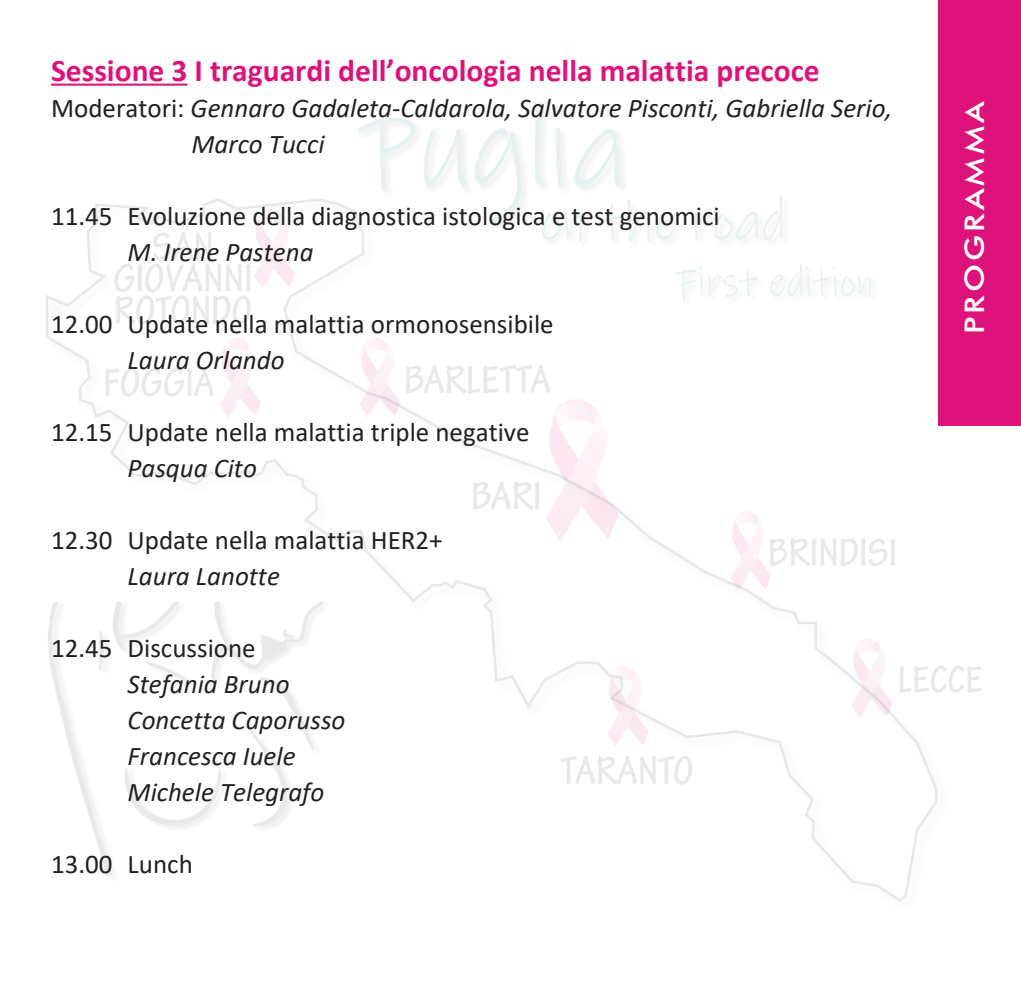
<style>
.page{position:relative;width:1021px;height:989px;background:#fff}
.page>*{position:absolute;margin:0;border:0;box-sizing:border-box;transform-origin:0 0}
.Normale{font:700 31.5px "Calibri";color:#dd137b}
.Normale-2{font:italic 27px/36px "Calibri";color:#231f20}
.Normale-3{font:27px "Calibri";color:#231f20}
.Normale-4{font:500 27px "Futura BT";letter-spacing:.1em;color:#fff;scale:1.2 1}
.s1{font-style:normal}
</style>
<div class="page">
<svg style="left:358px;top:102px;width:266px;height:92px"></svg>
<svg style="left:795px;top:538px;width:100px;height:28px"></svg>
<svg style="left:917px;top:666px;width:65px;height:26px"></svg>
<svg style="left:560px;top:756px;width:132px;height:28px"></svg>
<svg style="left:425px;top:365px;width:125px;height:28px"></svg>
<svg style="left:105px;top:368px;width:87px;height:29px"></svg>
<svg style="left:114px;top:232px;width:137px;height:92px"></svg>
<svg style="left:473px;top:482px;width:26px;height:27px"></svg>
<img style="left:499px;top:391px;width:164px;height:156px">
<img style="left:704px;top:511px;width:91px;height:91px">
<img style="left:825px;top:639px;width:92px;height:91px">
<img style="left:581px;top:662px;width:92px;height:96px">
<img style="left:333px;top:338px;width:92px;height:83px">
<img style="left:194px;top:338px;width:67px;height:79px">
<img style="left:228px;top:205px;width:91px;height:96px">
<hr style="left:51px;top:84px;width:136px;height:2px;background:#dd137b">
<div style="left:938px;top:0;width:82px;height:425px;background:#dd137b"></div>
<p class="Normale" style="left:51px;top:48px;width:770px">Sessione 3 I traguardi dell’oncologia nella malattia precoce</p>
<p class="Normale-2" style="left:191px;top:89px;width:702px;text-indent:-140px"><span class="s1">Moderatori:</span> Gennaro Gadaleta-Caldarola, Salvatore Pisconti, Gabriella Serio,<br>Marco Tucci</p>
<p class="Normale-3" style="left:51px;top:197px;width:670px">11.45 Evoluzione della diagnostica istologica e test genomici</p>
<p class="Normale-2" style="left:128px;top:233px;width:187px">M. Irene Pastena</p>
<p class="Normale-3" style="left:51px;top:305px;width:504px">12.00 Update nella malattia ormonosensibile</p>
<p class="Normale-2" style="left:128px;top:341px;width:158px">Laura Orlando</p>
<p class="Normale-3" style="left:51px;top:413px;width:480px">12.15 Update nella malattia triple negative</p>
<p class="Normale-2" style="left:128px;top:449px;width:131px">Pasqua Cito</p>
<p class="Normale-3" style="left:51px;top:521px;width:393px">12.30 Update nella malattia HER2+</p>
<p class="Normale-2" style="left:128px;top:557px;width:154px">Laura Lanotte</p>
<p class="Normale-3" style="left:51px;top:629px;width:206px">12.45 Discussione</p>
<p class="Normale-2" style="left:128px;top:665px;width:163px">Stefania Bruno</p>
<p class="Normale-2" style="left:128px;top:701px;width:219px">Concetta Caporusso</p>
<p class="Normale-2" style="left:128px;top:737px;width:169px">Francesca Iuele</p>
<p class="Normale-2" style="left:128px;top:773px;width:198px">Michele Telegrafo</p>
<p class="Normale-3" style="left:51px;top:845px;width:143px">13.00 Lunch</p>
<p class="Normale-4" style="left:958px;top:334px;width:196px;rotate:-90deg">PROGRAMMA</p>
</div>
